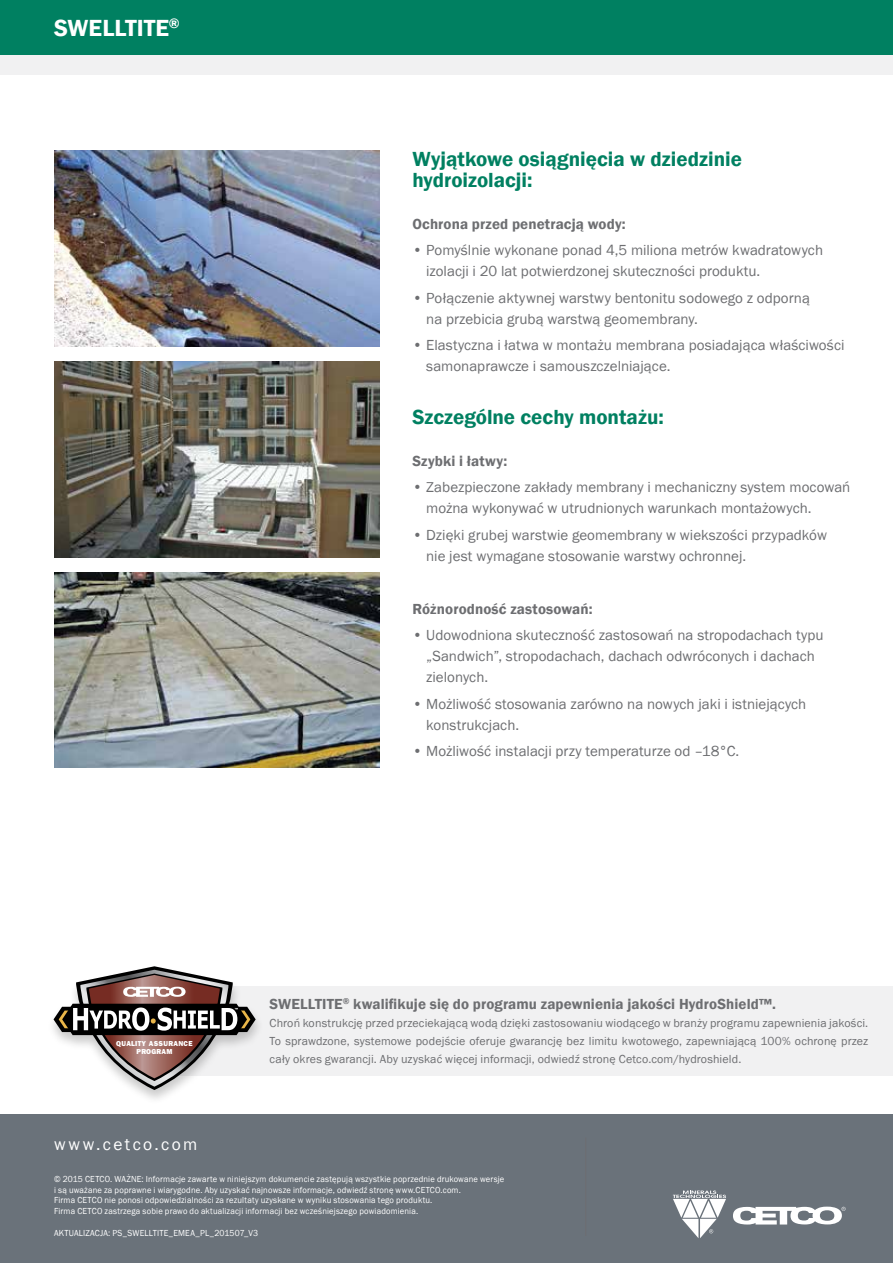
<style>
.page{position:relative;width:893px;height:1263px;background:#fff}
.page>*{position:absolute;margin:0;border:0;box-sizing:border-box;transform-origin:0 0}
.t1{font:600 24px "Franklin Gothic";color:#fff}
.t2{font:600 21px/21px "Franklin Gothic";color:#008061}
.t3{font:17.4px "Franklin Gothic";letter-spacing:.145em;color:#fff}
.t4{font:15px/21px "Franklin Gothic";color:#6d6e71}
.t5{font:600 15px "Franklin Gothic";letter-spacing:.005em;color:#6d6e71}
.t6{font:12px/18px "Franklin Gothic";letter-spacing:.01em;color:#6d6e71;text-align:justify}
.t7{font:9px/10.8px "Franklin Gothic";letter-spacing:.02em;color:#fff;scale:.95 1}
.t8{font:7.2px/7.5px "ITC Franklin Gothic Std Hvy";letter-spacing:.04em;color:#fff;text-align:center}
</style>
<div class="page">
<div style="left:0;top:0;width:893px;height:55px;background:#008061"></div>
<div style="left:0;top:55px;width:893px;height:19px;background:#f1f1f2"></div>
<div style="left:0;top:1114px;width:893px;height:149px;background:#6a727a"></div>
<hr style="left:585px;top:1137px;width:1px;height:99px;background:#6d6e71">
<svg style="left:733px;top:1206px;width:113px;height:18px"></svg>
<svg style="left:673px;top:1190px;width:53px;height:48px"></svg>
<img style="left:54px;top:361px;width:326px;height:196px">
<img style="left:54px;top:151px;width:326px;height:196px">
<img style="left:54px;top:572px;width:326px;height:196px">
<div style="left:148px;top:986px;width:745px;height:90px;background:#f1f1f2"></div>
<div style="left:47px;top:964px;width:218px;height:141px;background:#000;opacity:.21"></div>
<svg style="left:54px;top:966px;width:202px;height:124px"></svg>
<h1 class="t1" style="left:54px;top:13px;width:127px">SWELLTITE<sup>®</sup></h1>
<h2 class="t2" style="left:412px;top:148px;width:331px">Wyjątkowe osiągnięcia w dziedzinie hydroizolacji:</h2>
<p class="t5" style="left:412px;top:214px;width:215px">Ochrona przed penetracją wody:</p>
<p class="t4" style="left:426px;top:240px;width:398px;text-indent:-14px">• Pomyślnie wykonane ponad 4,5 miliona metrów kwadratowych izolacji i 20 lat potwierdzonej skuteczności produktu.</p>
<p class="t4" style="left:426px;top:287px;width:385px;text-indent:-14px">• Połączenie aktywnej warstwy bentonitu sodowego z odporną na przebicia grubą warstwą geomembrany.</p>
<p class="t4" style="left:426px;top:335px;width:420px;text-indent:-14px">• Elastyczna i łatwa w montażu membrana posiadająca właściwości samonaprawcze i samouszczelniające.</p>
<h2 class="t2" style="left:412px;top:406px;width:253px">Szczególne cechy montażu:</h2>
<p class="t5" style="left:412px;top:451px;width:96px">Szybki i łatwy:</p>
<p class="t4" style="left:426px;top:477px;width:426px;text-indent:-14px">• Zabezpieczone zakłady membrany i mechaniczny system mocowań można wykonywać w utrudnionych warunkach montażowych.</p>
<p class="t4" style="left:426px;top:525px;width:402px;text-indent:-14px">• Dzięki grubej warstwie geomembrany w wiekszości przypadków nie jest wymagane stosowanie warstwy ochronnej.</p>
<p class="t5" style="left:412px;top:599px;width:182px">Różnorodność zastosowań:</p>
<p class="t4" style="left:426px;top:625px;width:399px;text-indent:-14px">• Udowodniona skuteczność zastosowań na stropodachach typu „Sandwich”, stropodachach, dachach odwróconych i dachach zielonych.</p>
<p class="t4" style="left:426px;top:693px;width:382px;text-indent:-14px">• Możliwość stosowania zarówno na nowych jaki i istniejących konstrukcjach.</p>
<p class="t4" style="left:412px;top:741px;width:328px">• Możliwość instalacji przy temperaturze od –18°C.</p>
<p class="t8" style="left:116px;top:1040px;width:78px">QUALITY ASSURANCE<br>PROGRAM</p>
<p class="t5" style="left:270px;top:995px;width:508px">SWELLTITE<sup>®</sup> kwalifikuje się do programu zapewnienia jakości HydroShield™.</p>
<p class="t6" style="left:270px;top:1015px;width:600px">Chroń konstrukcję przed przeciekającą wodą dzięki zastosowaniu wiodącego w branży programu zapewnienia jakości.<br>To sprawdzone, systemowe podejście oferuje gwarancję bez limitu kwotowego, zapewniającą 100% ochronę przez cały okres gwarancji. Aby uzyskać więcej informacji, odwiedź stronę Cetco.com/hydroshield.</p>
<p class="t3" style="left:54px;top:1133px;width:145px">www.cetco.com</p>
<p class="t7" style="left:54px;top:1173px;width:476px">© 2015 CETCO. WAŻNE: Informacje zawarte w niniejszym dokumencie zastępują wszystkie poprzednie drukowane wersje i są uważane za poprawne i wiarygodne. Aby uzyskać najnowsze informacje, odwiedź stronę www.CETCO.com.<br>Firma CETCO nie ponosi odpowiedzialności za rezultaty uzyskane w wyniku stosowania tego produktu.<br>Firma CETCO zastrzega sobie prawo do aktualizacji informacji bez wcześniejszego powiadomienia.</p>
<p class="t7" style="left:54px;top:1228px;width:216px">AKTUALIZACJA: PS_SWELLTITE_EMEA_PL_201507_V3</p>
</div>
